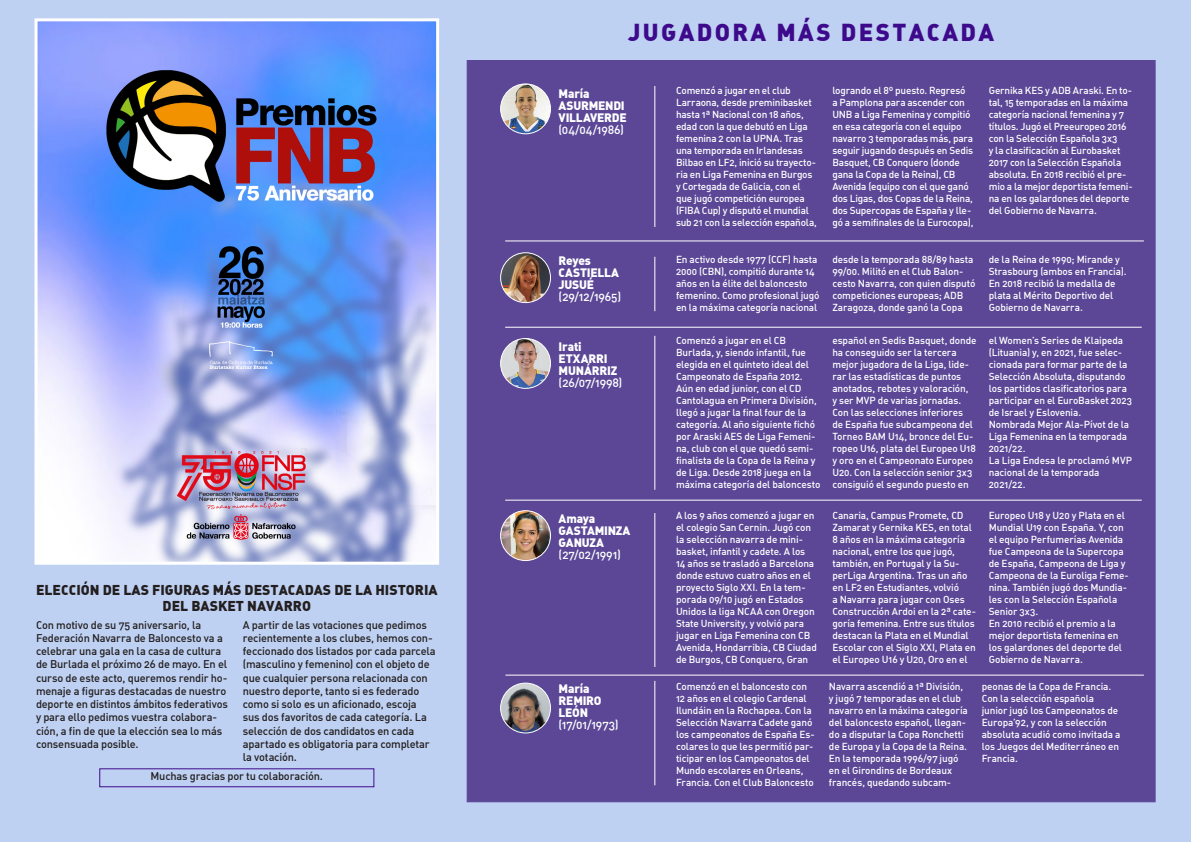
<style>
.page{position:relative;width:1191px;height:842px;background:#bfd1f2}
.page>*{position:absolute;margin:0;border:0;box-sizing:border-box;transform-origin:0 0}
.t1{font:24px "DIN Black Alternate";letter-spacing:.1em;color:#3e0a8c}
.t2{font:14px/16px "DIN Black Alternate";color:#231f20;text-align:center}
.t3{font:12px/12px "DIN Black Alternate";letter-spacing:-.02em;color:#fff}
.t4{font:12px "DIN Medium Alternate";letter-spacing:-.01em;color:#fff}
.t5{font:11px/13.2px "DIN Medium Alternate";letter-spacing:-.015em;color:#231f20}
.t6{font:10px/12px "DIN Medium Alternate";letter-spacing:-.015em;color:#fff}
</style>
<div class="page">
<div style="left:467px;top:60px;width:688px;height:742px;background:#5b4796"></div>
<hr style="left:654px;top:86px;width:1px;height:141px;background:#fff">
<img style="left:38px;top:22px;width:397px;height:539px">
<div style="left:34px;top:18px;width:405px;height:547px;border:3px solid #fff"></div>
<img style="left:500px;top:84px;width:50px;height:50px;border-radius:25px">
<div style="left:500px;top:84px;width:50px;height:50px;border:1px solid #fff;border-radius:50%"></div>
<hr style="left:505px;top:240px;width:638px;height:1px;background:#fff">
<hr style="left:654px;top:257px;width:1px;height:54px;background:#fff">
<img style="left:500px;top:253px;width:50px;height:49px">
<div style="left:500px;top:253px;width:50px;height:50px;border:1px solid #fff;border-radius:50%"></div>
<hr style="left:505px;top:327px;width:636px;height:1px;background:#fff">
<hr style="left:654px;top:336px;width:1px;height:154px;background:#fff">
<img style="left:500px;top:338px;width:50px;height:50px;border-radius:25px">
<div style="left:500px;top:338px;width:50px;height:50px;border:1px solid #fff;border-radius:50%"></div>
<hr style="left:505px;top:500px;width:636px;height:1px;background:#fff">
<hr style="left:654px;top:513px;width:1px;height:154px;background:#fff">
<img style="left:500px;top:511px;width:50px;height:49px;border-radius:25px">
<div style="left:500px;top:511px;width:50px;height:50px;border:1px solid #fff;border-radius:50%"></div>
<hr style="left:505px;top:675px;width:638px;height:1px;background:#fff">
<hr style="left:654px;top:681px;width:1px;height:104px;background:#fff">
<img style="left:500px;top:683px;width:50px;height:50px;border-radius:25px">
<div style="left:500px;top:683px;width:50px;height:50px;border:1px solid #fff;border-radius:50%"></div>
<div style="left:99px;top:768px;width:275px;height:19px;border:1px solid #3e0a8c"></div>
<h2 class="t2" style="left:36px;top:581px;width:403px">ELECCIÓN DE LAS FIGURAS MÁS DESTACADAS DE LA HISTORIA<br>DEL BASKET NAVARRO</h2>
<p class="t5" style="left:36px;top:618px;width:193px">Con motivo de su 75 aniversario, la Federación Navarra de Baloncesto va a celebrar una gala en la casa de cultura de Burlada el próximo 26 de mayo. En el curso de este acto, queremos rendir ho&shy;menaje a figuras destacadas de nuestro deporte en distintos ámbitos federativos y para ello pedimos vuestra colabora&shy;ción, a fin de que la elección sea lo más consensuada posible.</p>
<p class="t5" style="left:243px;top:618px;width:194px">A partir de las votaciones que pedimos recientemente a los clubes, hemos con&shy;feccionado dos listados por cada parcela (masculino y femenino) con el objeto de que cualquier persona relacionada con nuestro deporte, tanto si es federado como si solo es un aficionado, escoja sus dos favoritos de cada categoría. La selección de dos candidatos en cada apartado es obligatoria para completar la votación.</p>
<p class="t5" style="left:151px;top:769px;width:174px">Muchas gracias por tu colaboración.</p>
<h1 class="t1" style="left:628px;top:16px;width:368px">JUGADORA MÁS DESTACADA</h1>
<p class="t3" style="left:558px;top:87px;width:70px">María<br>ASURMENDI<br>VILLAVERDE</p>
<p class="t4" style="left:558px;top:122px;width:67px">(04/04/1986)</p>
<p class="t6" style="left:676px;top:84px;width:142px">Comenzó a jugar en el club<br>Larraona, desde preminibasket hasta 1ª Nacional con 18 años, edad con la que debutó en Liga femenina 2 con la UPNA. Tras una temporada en Irlandesas<br>Bilbao en LF2, inició su trayecto&shy;ria en Liga Femenina en Burgos y Cortegada de Galicia, con el que jugó competición europea (FIBA Cup) y disputó el mundial sub 21 con la selección española,</p>
<p class="t6" style="left:832px;top:84px;width:143px">logrando el 8º puesto. Regresó<br>a Pamplona para ascender con<br>UNB a Liga Femenina y compitió en esa categoría con el equipo navarro 3 temporadas más, para seguir jugando después en Sedis<br>Basquet, CB Conquero (donde gana la Copa de la Reina), CB<br>Avenida (equipo con el que ganó dos Ligas, dos Copas de la Reina, dos Supercopas de España y lle&shy;gó a semifinales de la Eurocopa),</p>
<p class="t6" style="left:988px;top:84px;width:145px">Gernika KES y ADB Araski. En to&shy;tal, 15 temporadas en la máxima categoría nacional femenina y 7 títulos. Jugó el Preeuropeo 2016 con la Selección Española 3x3<br>y la clasificación al Eurobasket<br>2017 con la Selección Española absoluta. En 2018 recibió el pre&shy;mio a la mejor deportista femeni&shy;na en los galardones del deporte del Gobierno de Navarra.</p>
<p class="t3" style="left:558px;top:254px;width:62px">Reyes<br>CASTIELLA<br>JUSUÉ</p>
<p class="t4" style="left:558px;top:289px;width:64px">(29/12/1965)</p>
<p class="t6" style="left:676px;top:253px;width:145px">En activo desde 1977 (CCF) hasta<br>2000 (CBN), compitió durante 14 años en la élite del baloncesto femenino. Como profesional jugó en la máxima categoría nacional</p>
<p class="t6" style="left:832px;top:253px;width:144px">desde la temporada 88/89 hasta<br>99/00. Militó en el Club Balon&shy;cesto Navarra, con quien disputó competiciones europeas; ADB<br>Zaragoza, donde ganó la Copa</p>
<p class="t6" style="left:988px;top:253px;width:139px">de la Reina de 1990; Mirande y<br>Strasbourg (ambos en Francia).<br>En 2018 recibió la medalla de plata al Mérito Deportivo del<br>Gobierno de Navarra.</p>
<p class="t3" style="left:558px;top:340px;width:60px">Irati<br>ETXARRI<br>MUNÁRRIZ</p>
<p class="t4" style="left:558px;top:375px;width:65px">(26/07/1998)</p>
<p class="t6" style="left:676px;top:334px;width:146px">Comenzó a jugar en el CB<br>Burlada, y, siendo infantil, fue elegida en el quinteto ideal del<br>Campeonato de España 2012.<br>Aún en edad junior, con el CD<br>Cantolagua en Primera División, llegó a jugar la final four de la categoría. Al año siguiente fichó por Araski AES de Liga Femeni&shy;na, club con el que quedó semi&shy;finalista de la Copa de la Reina y de Liga. Desde 2018 juega en la máxima categoría del baloncesto</p>
<p class="t6" style="left:832px;top:334px;width:146px">español en Sedis Basquet, donde ha conseguido ser la tercera mejor jugadora de la Liga, lide&shy;rar las estadísticas de puntos anotados, rebotes y valoración,<br>y ser MVP de varias jornadas.<br>Con las selecciones inferiores<br>de España fue subcampeona del<br>Torneo BAM U14, bronce del Eu&shy;ropeo U16, plata del Europeo U18 y oro en el Campeonato Europeo<br>U20. Con la selección senior 3x3 consiguió el segundo puesto en</p>
<p class="t6" style="left:988px;top:334px;width:145px">el Women’s Series de Klaipeda (Lituania) y, en 2021, fue selec&shy;cionada para formar parte de la<br>Selección Absoluta, disputando los partidos clasificatorios para participar en el EuroBasket 2023 de Israel y Eslovenia.<br>Nombrada Mejor Ala-Pívot de la<br>Liga Femenina en la temporada<br>2021/22.<br>La Liga Endesa le proclamó MVP nacional de la temporada<br>2021/22.</p>
<p class="t3" style="left:558px;top:512px;width:73px">Amaya<br>GASTAMINZA<br>GANUZA</p>
<p class="t4" style="left:558px;top:547px;width:64px">(27/02/1991)</p>
<p class="t6" style="left:676px;top:509px;width:142px">A los 9 años comenzó a jugar en el colegio San Cernin. Jugó con la selección navarra de mini&shy;basket, infantil y cadete. A los<br>14 años se trasladó a Barcelona donde estuvo cuatro años en el proyecto Siglo XXI. En la tem&shy;porada 09/10 jugó en Estados<br>Unidos la liga NCAA con Oregon<br>State University, y volvió para jugar en Liga Femenina con CB<br>Avenida, Hondarribia, CB Ciudad de Burgos, CB Conquero, Gran</p>
<p class="t6" style="left:832px;top:509px;width:145px">Canaria, Campus Promete, CD<br>Zamarat y Gernika KES, en total<br>8 años en la máxima categoría nacional, entre los que jugó, también, en Portugal y la Su&shy;perLiga Argentina. Tras un año en LF2 en Estudiantes, volvió<br>a Navarra para jugar con Oses<br>Construcción Ardoi en la 2ª cate&shy;goría femenina. Entre sus títulos destacan la Plata en el Mundial<br>Escolar con el Siglo XXI, Plata en el Europeo U16 y U20, Oro en el</p>
<p class="t6" style="left:988px;top:509px;width:142px">Europeo U18 y U20 y Plata en el<br>Mundial U19 con España. Y, con el equipo Perfumerías Avenida fue Campeona de la Supercopa de España, Campeona de Liga y<br>Campeona de la Euroliga Feme&shy;nina. También jugó dos Mundia&shy;les con la Selección Española<br>Senior 3x3.<br>En 2010 recibió el premio a la mejor deportista femenina en los galardones del deporte del<br>Gobierno de Navarra.</p>
<p class="t3" style="left:558px;top:682px;width:44px">María<br>REMIRO<br>LEÓN</p>
<p class="t4" style="left:558px;top:716px;width:61px">(17/01/1973)</p>
<p class="t6" style="left:676px;top:680px;width:140px">Comenzó en el baloncesto con<br>12 años en el colegio Cardenal<br>Ilundáin en la Rochapea. Con la<br>Selección Navarra Cadete ganó los campeonatos de España Es&shy;colares lo que les permitió par&shy;ticipar en los Campeonatos del<br>Mundo escolares en Orleans,<br>Francia. Con el Club Baloncesto</p>
<p class="t6" style="left:829px;top:680px;width:140px">Navarra ascendió a 1ª División, y jugó 7 temporadas en el club navarro en la máxima categoría del baloncesto español, llegan&shy;do a disputar la Copa Ronchetti de Europa y la Copa de la Reina.<br>En la temporada 1996/97 jugó en el Girondins de Bordeaux francés, quedando subcam-</p>
<p class="t6" style="left:981px;top:680px;width:140px">peonas de la Copa de Francia.<br>Con la selección española junior jugó los Campeonatos de<br>Europa’92, y con la selección absoluta acudió como invitada a los Juegos del Mediterráneo en<br>Francia.</p>
</div>
